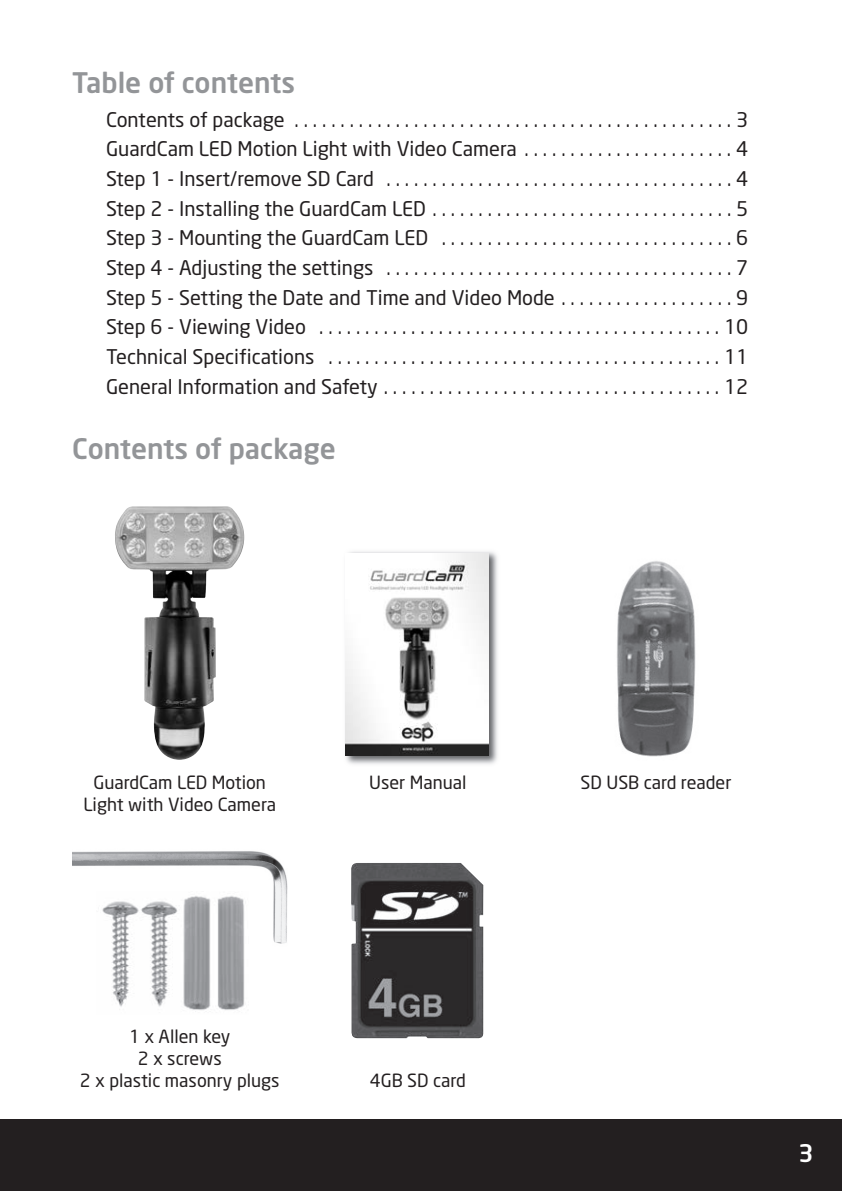
<style>
.page{position:relative;width:842px;height:1191px;background:#fff}
.page>*{position:absolute;margin:0;border:0;box-sizing:border-box;transform-origin:0 0}
.t1{font:500 28px "Neo Sans";color:#939598}
.t2{font:500 24px "Neo Sans";color:#fff}
.t3{font:20px/29.6px "Neo Sans";color:#231f20;text-align:justify}
.t4{font:18px/21.6px "Neo Sans";color:#231f20;text-align:center}
</style>
<div class="page">
<div style="left:0;top:1119px;width:842px;height:72px;background:#231f20"></div>
<img style="left:115px;top:506px;width:129px;height:253px">
<img style="left:72px;top:851px;width:215px;height:93px">
<div style="left:86px;top:891px;width:162px;height:127px;background:#fff"></div>
<img style="left:102px;top:896px;width:143px;height:116px">
<img style="left:617px;top:561px;width:79px;height:196px">
<img style="left:351px;top:863px;width:132px;height:175px">
<img style="left:345px;top:551px;width:153px;height:213px">
<img style="left:346px;top:554px;width:142px;height:201px">
<h1 class="t1" style="left:72px;top:72px;width:225px">Table of contents</h1>
<p class="t3" style="left:106px;top:106px;width:644px">Contents of package . . . . . . . . . . . . . . . . . . . . . . . . . . . . . . . . . . . . . . . . . . . . . . . . 3<br>GuardCam LED Motion Light with Video Camera . . . . . . . . . . . . . . . . . . . . . . . 4<br>Step 1 - Insert/remove SD Card . . . . . . . . . . . . . . . . . . . . . . . . . . . . . . . . . . . . . . 4<br>Step 2 - Installing the GuardCam LED . . . . . . . . . . . . . . . . . . . . . . . . . . . . . . . . . 5<br>Step 3 - Mounting the GuardCam LED . . . . . . . . . . . . . . . . . . . . . . . . . . . . . . . . 6<br>Step 4 - Adjusting the settings . . . . . . . . . . . . . . . . . . . . . . . . . . . . . . . . . . . . . . 7<br>Step 5 - Setting the Date and Time and Video Mode . . . . . . . . . . . . . . . . . . . 9<br>Step 6 - Viewing Video . . . . . . . . . . . . . . . . . . . . . . . . . . . . . . . . . . . . . . . . . . . . 10<br>Technical Specifications . . . . . . . . . . . . . . . . . . . . . . . . . . . . . . . . . . . . . . . . . . . 11<br>General Information and Safety . . . . . . . . . . . . . . . . . . . . . . . . . . . . . . . . . . . . . 12</p>
<h1 class="t1" style="left:72px;top:438px;width:265px">Contents of package</h1>
<p class="t4" style="left:83px;top:773px;width:194px">GuardCam LED Motion<br>Light with Video Camera</p>
<p class="t4" style="left:80px;top:1027px;width:201px">1 x Allen key<br>2 x screws<br>2 x plastic masonry plugs</p>
<p class="t4" style="left:369px;top:773px;width:99px">User Manual</p>
<p class="t4" style="left:370px;top:1071px;width:98px">4GB SD card</p>
<p class="t4" style="left:580px;top:773px;width:152px">SD USB card reader</p>
<p class="t2" style="left:798px;top:1143px;width:17px">3</p>
</div>
